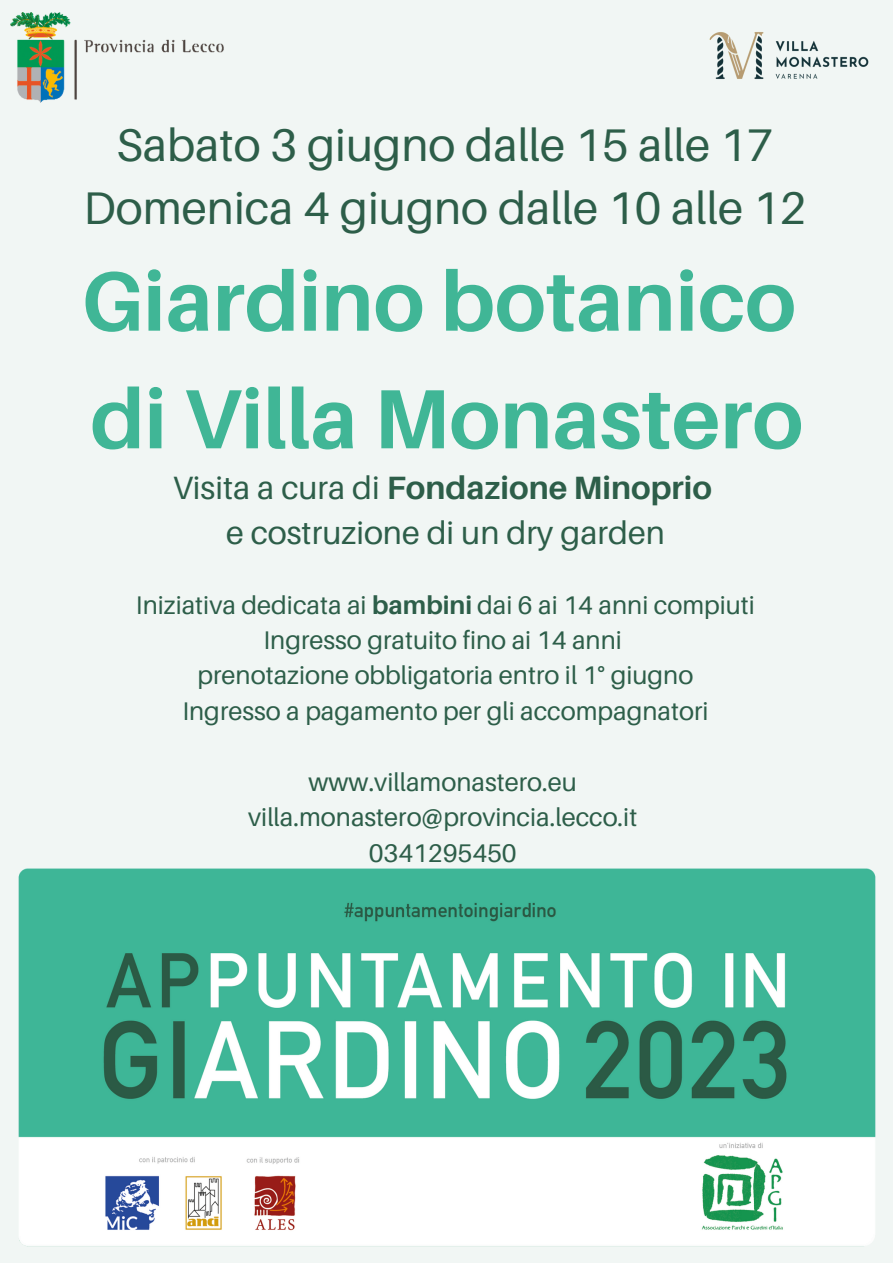
<style>
.page{position:relative;width:893px;height:1263px;background:#f1f6f4}
.page>*{position:absolute;margin:0;border:0;box-sizing:border-box;transform-origin:0 0}
.t1{font:700 84.07px "Aileron";color:#40b696}
.t2{font:45.75px "Aileron";color:#2d5e49}
.t3{font:700 32.25px "Aileron";color:#2d5e49}
.t4{font:32.25px "Aileron";color:#2d5e49}
.t5{font:25.5px "Aileron";color:#2d5e49}
.s1{font-weight:400}
.s2{font-weight:700}
</style>
<div class="page">
<img style="left:18px;top:868px;width:858px;height:379px">
<img style="left:709px;top:32px;width:160px;height:47px">
<img style="left:11px;top:13px;width:213px;height:89px">
<p class="t2" style="left:116px;top:116px;width:658px">Sabato 3 giugno dalle 15 alle 17</p>
<p class="t2" style="left:83px;top:180px;width:724px">Domenica 4 giugno dalle 10 alle 12</p>
<p class="t1" style="left:81px;top:249px;width:716px">Giardino botanico</p>
<p class="t1" style="left:90px;top:367px;width:714px">di Villa Monastero</p>
<p class="t3" style="left:173px;top:467px;width:540px"><span class="s1">Visita a cura di</span> Fondazione Minoprio</p>
<p class="t4" style="left:226px;top:512px;width:440px">e costruzione di un dry garden</p>
<p class="t5" style="left:136px;top:589px;width:620px">Iniziativa dedicata ai <span class="s2">bambini</span> dai 6 ai 14 anni compiuti</p>
<p class="t5" style="left:263px;top:624px;width:360px">Ingresso gratuito fino ai 14 anni</p>
<p class="t5" style="left:198px;top:660px;width:497px">prenotazione obbligatoria entro il 1° giugno</p>
<p class="t5" style="left:182px;top:695px;width:527px">Ingresso a pagamento per gli accompagnatori</p>
<p class="t5" style="left:308px;top:766px;width:270px">www.villamonastero.eu</p>
<p class="t5" style="left:248px;top:801px;width:391px">villa.monastero@provincia.lecco.it</p>
<p class="t5" style="left:369px;top:837px;width:149px">0341295450</p>
</div>
